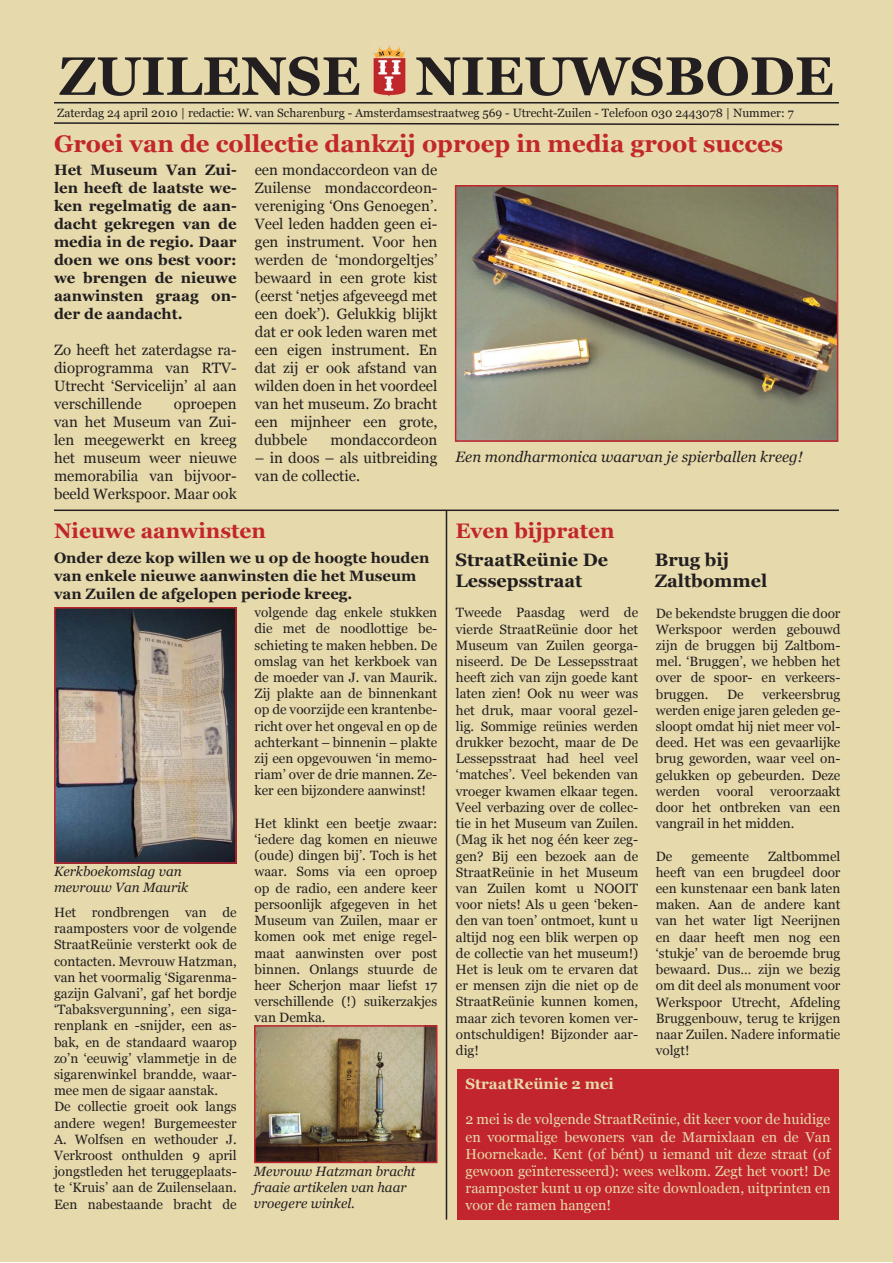
<style>
.page{position:relative;width:893px;height:1263px;background:#fff}
.page>*{position:absolute;margin:0;border:0;box-sizing:border-box;transform-origin:0 0}
.t1{font:700 54px "Georgia";color:#231f20}
.t2{font:700 24px "Georgia";color:#c2272b}
.t3{font:700 21px "Georgia";color:#c2252d}
.t4{font:700 18px/21.6px "Georgia";color:#231f20}
.t5{font:15px/18px "Georgia";color:#231f20;text-align:justify}
.t6{font:700 15px/18px "Georgia";color:#231f20;text-align:justify}
.t7{font:italic 15px "Georgia";color:#231f20}
.t8{font:700 15px "Georgia";color:#e6daac}
.t9{font:14.25px/17.1px "Georgia";color:#e6daac;text-align:justify}
.t10{font:13.5px/16.2px "Georgia";color:#231f20;text-align:justify}
.t11{font:italic 13.5px/16.2px "Georgia";color:#231f20}
.t12{font:12px "Georgia";color:#231f20}
</style>
<div class="page">
<div style="left:0;top:0;width:893px;height:1262px;background:#e6daac"></div>
<img style="left:371px;top:41px;width:37px;height:60px">
<hr style="left:54px;top:102px;width:785px;height:2px;background:#231f20">
<svg style="left:52px;top:122px;width:788px;height:4px;background:#9c9377"></svg>
<img style="left:458px;top:188px;width:377px;height:251px">
<div style="left:455px;top:185px;width:383px;height:257px;border:2px solid #c2252c"></div>
<hr style="left:54px;top:509px;width:785px;height:2px;background:#231f20">
<hr style="left:446px;top:510px;width:1px;height:709px;background:#231f20">
<img style="left:57px;top:610px;width:177px;height:251px">
<div style="left:54px;top:607px;width:183px;height:257px;border:2px solid #c2252d"></div>
<div style="left:457px;top:1069px;width:382px;height:150px;background:#c2252d"></div>
<img style="left:257px;top:1028px;width:177px;height:132px">
<div style="left:254px;top:1025px;width:183px;height:138px;border:2px solid #c2252d"></div>
<p class="t1" style="left:59px;top:41px;width:776px">ZUILENSE NIEUWSBODE</p>
<p class="t12" style="left:57px;top:106px;width:738px">Zaterdag 24 april 2010 | redactie: W. van Scharenburg - Amsterdamsestraatweg 569 - Utrecht-Zuilen - Telefoon 030 2443078 | Nummer: 7</p>
<p class="t2" style="left:54px;top:128px;width:731px">Groei van de collectie dankzij oproep in media groot succes</p>
<p class="t6" style="left:54px;top:161px;width:184px">Het Museum Van Zui&shy;len heeft de laatste we&shy;ken regelmatig de aan&shy;dacht gekregen van de media in de regio. Daar doen we ons best voor: we brengen de nieuwe aanwinsten graag on&shy;der de aandacht.</p>
<p class="t5" style="left:54px;top:341px;width:184px">Zo heeft het zaterdagse ra&shy;dioprogramma van RTV-Utrecht ‘Servicelijn’ al aan verschillende</p>
<p class="t5" style="left:255px;top:161px;width:184px">een mondaccordeon van de Zuilense mondaccordeon&shy;vereniging ‘Ons Genoegen’.<br>Veel leden hadden geen ei&shy;gen instrument. Voor hen werden de ‘mondorgeltjes’ bewaard in een grote kist (eerst ‘netjes afgeveegd met een doek’). Gelukkig blijkt dat er ook leden waren met een eigen instrument. En dat zij er ook afstand van wilden doen in het voordeel van het museum. Zo bracht een mijnheer een grote, dubbele</p>
<p class="t5" style="left:54px;top:395px;width:184px;text-indent:120px">oproepen van het Museum van Zui&shy;len meegewerkt en kreeg het museum weer nieuwe memorabilia van bijvoor&shy;beeld Werkspoor. Maar ook</p>
<p class="t5" style="left:330px;top:431px;width:108px">mondaccordeon</p>
<p class="t5" style="left:255px;top:449px;width:184px">– in doos – als uitbreiding van de collectie.</p>
<p class="t7" style="left:455px;top:448px;width:349px">Een mondharmonica waarvan je spierballen kreeg!</p>
<p class="t3" style="left:54px;top:517px;width:213px">Nieuwe aanwinsten</p>
<p class="t3" style="left:455px;top:517px;width:161px">Even bijpraten</p>
<p class="t6" style="left:54px;top:549px;width:377px;text-align:left">Onder deze kop willen we u op de hoogte houden van enkele nieuwe aanwinsten die het Museum van Zuilen de afgelopen periode kreeg.</p>
<p class="t4" style="left:455px;top:548px;width:154px">StraatReünie De<br>Lessepsstraat</p>
<p class="t10" style="left:456px;top:605px;width:184px">Tweede Paasdag werd de vierde StraatReünie door het Museum van Zuilen georga&shy;niseerd. De De Lessepsstraat heeft zich van zijn goede kant laten zien! Ook nu weer was het druk, maar vooral gezel&shy;lig. Sommige reünies werden drukker bezocht, maar de De Lessepsstraat had heel veel ‘matches’. Veel bekenden van vroeger kwamen elkaar tegen.<br>Veel verbazing over de collec&shy;tie in het Museum van Zuilen. (Mag ik het nog één keer zeg&shy;gen? Bij een bezoek aan de StraatReünie in het Museum van Zuilen komt u NOOIT voor niets! Als u geen ‘beken&shy;den van toen’ ontmoet, kunt u altijd nog een blik werpen op de collectie van het museum!)<br>Het is leuk om te ervaren dat er mensen zijn die niet op de StraatReünie kunnen komen, maar zich tevoren komen ver&shy;ontschuldigen! Bijzonder aar&shy;dig!</p>
<p class="t10" style="left:656px;top:605px;width:186px">De bekendste bruggen die door Werkspoor werden gebouwd zijn de bruggen bij Zaltbom&shy;mel. ‘Bruggen’, we hebben het over de spoor- en verkeers&shy;bruggen.</p>
<p class="t4" style="left:655px;top:548px;width:76px">Brug bij</p>
<p class="t4" style="left:655px;top:570px;width:114px">Zaltbommel</p>
<p class="t10" style="left:255px;top:605px;width:184px">volgende dag enkele stukken die met de noodlottige be&shy;schieting te maken hebben. De omslag van het kerkboek van de moeder van J. van Maurik.<br>Zij plakte aan de binnenkant op de voorzijde een krantenbe&shy;richt over het ongeval en op de achterkant – binnenin – plakte zij een opgevouwen ‘in memo&shy;riam’ over de drie mannen. Ze&shy;ker een bijzondere aanwinst!</p>
<p class="t10" style="left:255px;top:815px;width:184px">Het klinkt een beetje zwaar: ‘iedere dag komen en nieuwe (oude) dingen bij’. Toch is het waar. Soms via een oproep op de radio, een andere keer persoonlijk afgegeven in het Museum van Zuilen, maar er komen ook met enige regel&shy;maat aanwinsten over post binnen. Onlangs stuurde de heer Scherjon maar liefst 17 verschillende (!) suikerzakjes van Demka.</p>
<p class="t10" style="left:656px;top:686px;width:186px;text-indent:107px">verkeersbrug werden enige jaren geleden ge&shy;sloopt omdat hij niet meer vol&shy;deed. Het was een gevaarlijke brug geworden, waar veel on&shy;gelukken op gebeurden. Deze werden vooral veroorzaakt door het ontbreken van een vangrail in het midden.</p>
<p class="t10" style="left:656px;top:848px;width:18px">De</p>
<p class="t10" style="left:691px;top:848px;width:59px">gemeente</p>
<p class="t10" style="left:727px;top:686px;width:18px">De</p>
<p class="t10" style="left:656px;top:848px;width:186px;text-indent:112px">Zaltbommel heeft van een brugdeel door een kunstenaar een bank laten maken. Aan de andere kant van het water ligt Neerijnen en daar heeft men nog een ‘stukje’ van de beroemde brug bewaard. Dus… zijn we bezig om dit deel als monument voor Werkspoor Utrecht, Afdeling Bruggenbouw, terug te krijgen naar Zuilen. Nadere informatie volgt!</p>
<p class="t11" style="left:54px;top:863px;width:129px">Kerkboekomslag van</p>
<p class="t11" style="left:54px;top:880px;width:136px">mevrouw Van Maurik</p>
<p class="t10" style="left:54px;top:904px;width:184px">Het rondbrengen van de raamposters voor de volgende StraatReünie versterkt ook de contacten. Mevrouw Hatzman, van het voormalig ‘Sigarenma&shy;gazijn Galvani’, gaf het bordje ‘Tabaksvergunning’, een siga&shy;renplank en -snijder, een as&shy;bak, en de standaard waarop zo’n ‘eeuwig’ vlammetje in de sigarenwinkel brandde, waar&shy;mee men de sigaar aanstak.</p>
<p class="t10" style="left:54px;top:1099px;width:184px">De collectie groeit ook langs andere wegen! Burgemeester A. Wolfsen en wethouder J.<br>Verkroost onthulden 9 april jongstleden het teruggeplaats&shy;te ‘Kruis’ aan de Zuilenselaan.<br>Een nabestaande bracht de</p>
<p class="t8" style="left:465px;top:1074px;width:150px">StraatReünie 2 mei</p>
<p class="t9" style="left:465px;top:1111px;width:366px">2 mei is de volgende StraatReünie, dit keer voor de huidige en voormalige bewoners van de Marnixlaan en de Van Hoornekade. Kent (of bént) u iemand uit deze straat (of gewoon geïnteresseerd): wees welkom. Zegt het voort! De raamposter kunt u op onze site downloaden, uitprinten en voor de ramen hangen!</p>
<p class="t11" style="left:254px;top:1163px;width:163px">Mevrouw Hatzman bracht fraaie artikelen van haar vroegere winkel.</p>
</div>
